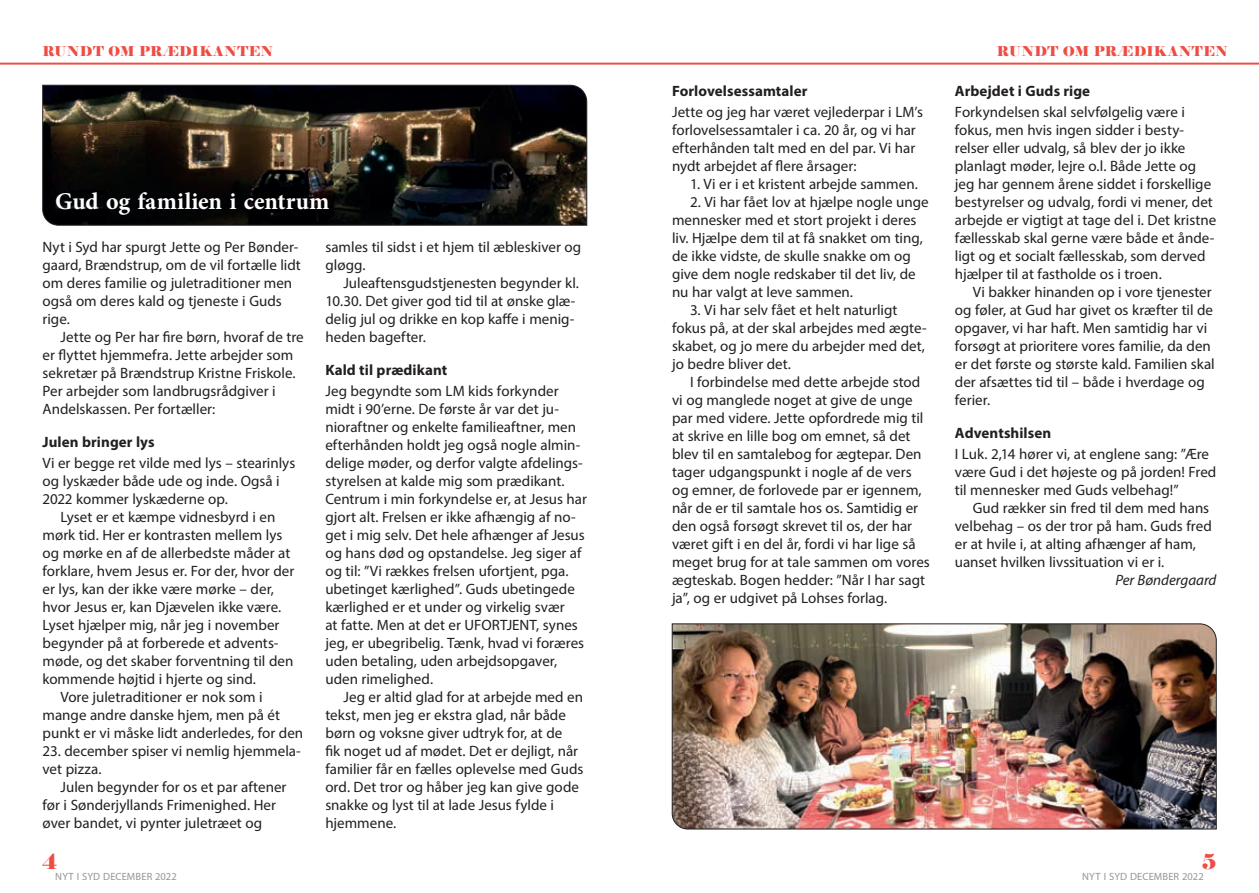
<style>
.page{position:relative;width:1259px;height:893px;background:#fff}
.page>*{position:absolute;margin:0;border:0;box-sizing:border-box;transform-origin:0 0}
.A_Overskrift{font:700 24px "Minion Pro";color:#fff}
.t1{font:21px "Elephant";color:#ef4d44}
.A_Brødtekst{font:15px/18px "Myriad Pro";color:#231f20}
.A_Brødtekst_1__afsni{font:15px/18px "Myriad Pro";color:#231f20}
.A_Mellemrubrik{font:700 15px "Myriad Pro";letter-spacing:.005em;color:#231f20}
.A_Brødtekst-2{font:italic 15px "Myriad Pro";color:#231f20}
.B_Toptekst_venstre{font:13.5px "Elephant";letter-spacing:.035em;color:#ef4d44}
.t2{font:10.5px "Myriad Pro";letter-spacing:.01em;color:#939598}
</style>
<div class="page">
<hr style="left:0;top:63px;width:1259px;height:2px;background:#ef4d44">
<svg style="left:42px;top:85px;width:545px;height:141px;background:#241f19"></svg>
<img style="left:672px;top:623px;width:544px;height:206px">
<p class="B_Toptekst_venstre" style="left:42px;top:42px;width:232px">RUNDT OM PRÆDIKANTEN</p>
<p class="A_Overskrift" style="left:55px;top:184px;width:276px">Gud og familien i centrum</p>
<p class="A_Brødtekst_1__afsni" style="left:43px;top:237px;width:260px">Nyt i Syd har spurgt Jette og Per Bønder&shy;gaard, Brændstrup, om de vil fortælle lidt om deres familie og juletraditioner men også om deres kald og tjeneste i Guds rige.</p>
<p class="A_Brødtekst" style="left:43px;top:327px;width:263px;text-indent:18px">Jette og Per har fire børn, hvoraf de tre er flyttet hjemmefra. Jette arbejder som sekretær på Brændstrup Kristne Friskole.<br>Per arbejder som landbrugsrådgiver i Andelskassen. Per fortæller:</p>
<p class="A_Mellemrubrik" style="left:43px;top:432px;width:114px">Julen bringer lys</p>
<p class="A_Brødtekst_1__afsni" style="left:43px;top:453px;width:254px">Vi er begge ret vilde med lys – stearinlys og lyskæder både ude og inde. Også i<br>2022 kommer lyskæderne op.</p>
<p class="A_Brødtekst" style="left:43px;top:507px;width:253px;text-indent:18px">Lyset er et kæmpe vidnesbyrd i en mørk tid. Her er kontrasten mellem lys og mørke en af de allerbedste måder at forklare, hvem Jesus er. For der, hvor der er lys, kan der ikke være mørke – der, hvor Jesus er, kan Djævelen ikke være.<br>Lyset hjælper mig, når jeg i november begynder på at forberede et advents&shy;møde, og det skaber forventning til den kommende højtid i hjerte og sind.</p>
<p class="A_Brødtekst" style="left:43px;top:687px;width:262px;text-indent:18px">Vore juletraditioner er nok som i mange andre danske hjem, men på ét punkt er vi måske lidt anderledes, for den</p>
<p class="A_Brødtekst" style="left:43px;top:741px;width:260px">23. december spiser vi nemlig hjemmela&shy;vet pizza.</p>
<p class="A_Brødtekst" style="left:43px;top:777px;width:245px;text-indent:18px">Julen begynder for os et par aftener før i Sønderjyllands Frimenighed. Her øver bandet, vi pynter juletræet og</p>
<p class="A_Brødtekst" style="left:325px;top:237px;width:257px">samles til sidst i et hjem til æbleskiver og gløgg.</p>
<p class="A_Brødtekst" style="left:325px;top:273px;width:255px;text-indent:18px">Juleaftensgudstjenesten begynder kl.<br>10.30. Det giver god tid til at ønske glæ&shy;delig jul og drikke en kop kaffe i menig&shy;heden bagefter.</p>
<p class="A_Mellemrubrik" style="left:325px;top:360px;width:123px">Kald til prædikant</p>
<p class="A_Brødtekst_1__afsni" style="left:325px;top:381px;width:263px">Jeg begyndte som LM kids forkynder midt i 90’erne. De første år var det ju&shy;nioraftner og enkelte familieaftner, men efterhånden holdt jeg også nogle almin&shy;delige møder, og derfor valgte afdelings&shy;styrelsen at kalde mig som prædikant.<br>Centrum i min forkyndelse er, at Jesus har gjort alt. Frelsen er ikke afhængig af no&shy;get i mig selv. Det hele afhænger af Jesus og hans død og opstandelse. Jeg siger af og til: ”Vi rækkes frelsen ufortjent, pga. ubetinget kærlighed”. Guds ubetingede kærlighed er et under og virkelig svær<br>at fatte. Men at det er UFORTJENT, synes jeg, er ubegribelig. Tænk, hvad vi foræres uden betaling, uden arbejdsopgaver, uden rimelighed.</p>
<p class="A_Brødtekst" style="left:325px;top:687px;width:259px;text-indent:18px">Jeg er altid glad for at arbejde med en tekst, men jeg er ekstra glad, når både børn og voksne giver udtryk for, at de<br>fik noget ud af mødet. Det er dejligt, når familier får en fælles oplevelse med Guds ord. Det tror og håber jeg kan give gode snakke og lyst til at lade Jesus fylde i hjemmene.</p>
<p class="A_Mellemrubrik" style="left:672px;top:81px;width:137px">Forlovelsessamtaler</p>
<p class="A_Brødtekst_1__afsni" style="left:672px;top:103px;width:252px">Jette og jeg har været vejlederpar i LM’s forlovelsessamtaler i ca. 20 år, og vi har efterhånden talt med en del par. Vi har nydt arbejdet af flere årsager:</p>
<p class="A_Brødtekst" style="left:690px;top:175px;width:229px">1. Vi er i et kristent arbejde sammen.</p>
<p class="A_Brødtekst" style="left:672px;top:193px;width:258px;text-indent:18px">2. Vi har fået lov at hjælpe nogle unge mennesker med et stort projekt i deres liv. Hjælpe dem til at få snakket om ting, de ikke vidste, de skulle snakke om og give dem nogle redskaber til det liv, de nu har valgt at leve sammen.</p>
<p class="A_Brødtekst" style="left:672px;top:301px;width:256px;text-indent:18px">3. Vi har selv fået et helt naturligt fokus på, at der skal arbejdes med ægte&shy;skabet, og jo mere du arbejder med det, jo bedre bliver det.</p>
<p class="A_Brødtekst" style="left:672px;top:373px;width:259px;text-indent:18px">I forbindelse med dette arbejde stod vi og manglede noget at give de unge par med videre. Jette opfordrede mig til at skrive en lille bog om emnet, så det blev til en samtalebog for ægtepar. Den tager udgangspunkt i nogle af de vers og emner, de forlovede par er igennem, når de er til samtale hos os. Samtidig er den også forsøgt skrevet til os, der har været gift i en del år, fordi vi har lige så meget brug for at tale sammen om vores ægteskab. Bogen hedder: ”Når I har sagt ja”, og er udgivet på Lohses forlag.</p>
<p class="B_Toptekst_venstre" style="left:997px;top:42px;width:232px">RUNDT OM PRÆDIKANTEN</p>
<p class="A_Mellemrubrik" style="left:955px;top:81px;width:137px">Arbejdet i Guds rige</p>
<p class="A_Brødtekst_1__afsni" style="left:955px;top:103px;width:263px">Forkyndelsen skal selvfølgelig være i fokus, men hvis ingen sidder i besty&shy;relser eller udvalg, så blev der jo ikke planlagt møder, lejre o.l. Både Jette og jeg har gennem årene siddet i forskellige bestyrelser og udvalg, fordi vi mener, det arbejde er vigtigt at tage del i. Det kristne fællesskab skal gerne være både et ånde&shy;ligt og et socialt fællesskab, som derved hjælper til at fastholde os i troen.</p>
<p class="A_Brødtekst" style="left:955px;top:283px;width:261px;text-indent:18px">Vi bakker hinanden op i vore tjenester og føler, at Gud har givet os kræfter til de opgaver, vi har haft. Men samtidig har vi forsøgt at prioritere vores familie, da den er det første og største kald. Familien skal der afsættes tid til – både i hverdage og ferier.</p>
<p class="A_Mellemrubrik" style="left:955px;top:423px;width:98px">Adventshilsen</p>
<p class="A_Brødtekst_1__afsni" style="left:955px;top:445px;width:263px">I Luk. 2,14 hører vi, at englene sang: ”Ære være Gud i det højeste og på jorden! Fred til mennesker med Guds velbehag!”</p>
<p class="A_Brødtekst" style="left:955px;top:499px;width:258px;text-indent:18px">Gud rækker sin fred til dem med hans velbehag – os der tror på ham. Guds fred er at hvile i, at alting afhænger af ham, uanset hvilken livssituation vi er i.</p>
<p class="A_Brødtekst-2" style="left:1115px;top:571px;width:103px">Per Bøndergaard</p>
<h2 class="t1" style="left:43px;top:848px;width:16px">4</h2>
<h2 class="t1" style="left:1202px;top:848px;width:16px">5</h2>
<p class="t2" style="left:55px;top:870px;width:123px">NYT I SYD DECEMBER 2022</p>
<p class="t2" style="left:1082px;top:870px;width:123px">NYT I SYD DECEMBER 2022</p>
</div>
